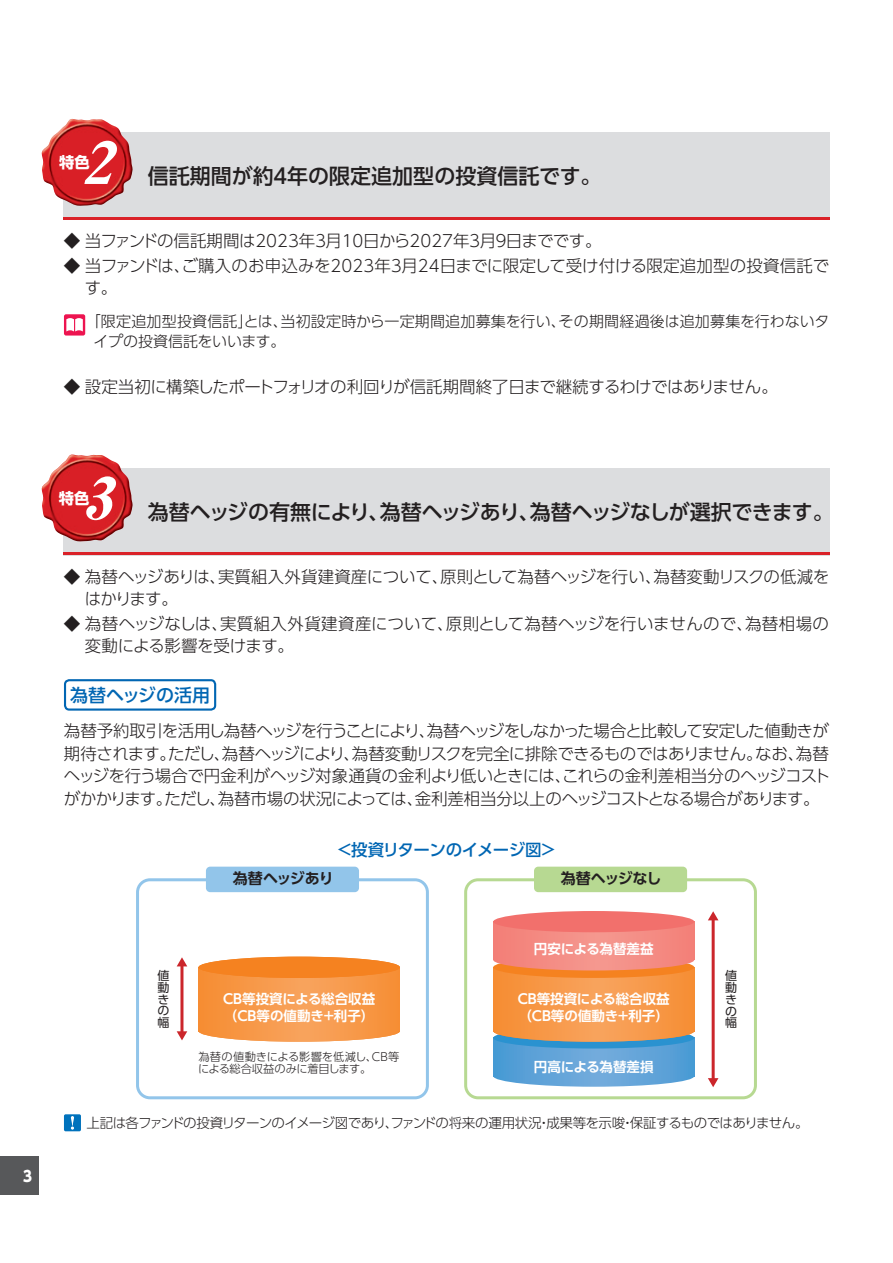
<style>
.page{position:relative;width:893px;height:1263px;background:#fff}
.page>*{position:absolute;margin:0;border:0;box-sizing:border-box;transform-origin:0 0}
.t1{font:italic 58.5px "Midashi Min Pr 5 MA31";color:#fff;scale:1.04 1}
.t2{font:500 21px "UD Shin Go Pro";letter-spacing:-.025em;color:#231f20}
.t3{font:500 21px "UD Shin Go Pro";color:#231f20}
.t4{font:500 18px "UD Shin Go Pro";color:#0166b3}
.t5{font:300 16.5px/22.5px "UD Shin Go Pro";letter-spacing:-.015em;color:#231f20}
.t6{font:300 16.5px "UD Shin Go Pro";letter-spacing:-.035em;color:#231f20}
.t7{font:300 16.5px/22.5px "UD Shin Go Pro";letter-spacing:.005em;color:#231f20}
.t8{font:500 16.5px "UD Shin Go Pro";letter-spacing:-.03em;color:#0166b3}
.t9{font:700 15.3px "UD Shin Go Pro";color:#fff}
.t10{font:300 15px/19.5px "UD Shin Go Pro";letter-spacing:.015em;color:#231f20}
.t11{font:700 15px "UD Shin Go Pro De";letter-spacing:-.04em;color:#231f20}
.t12{font:800 15px "UD Shin Go Pro";color:#fff;scale:.9 1}
.t13{font:700 13.5px/16.5px "UD Shin Go Pro De";color:#fff}
.t14{font:300 13.5px "UD Shin Go Pro";letter-spacing:-.05em;color:#231f20}
.t15{font:12px/11.7px "UD Shin Go Pro";color:#231f20;text-align:justify}
.t16{font:300 11.25px/12.8px "UD Shin Go Pro";color:#231f20}
</style>
<div class="page">
<div style="left:0;top:1157px;width:38px;height:38px;background:#57585a"></div>
<div style="left:63px;top:133px;width:766px;height:87px;background:#dcdddf"></div>
<hr style="left:63px;top:217px;width:766px;height:3px;background:#da2128">
<img style="left:41px;top:119px;width:92px;height:87px">
<div style="left:64px;top:314px;width:21px;height:22px;background:#ed1450;border-radius:2px"></div>
<svg style="left:66px;top:318px;width:17px;height:13px"></svg>
<div style="left:63px;top:468px;width:766px;height:87px;background:#dcdddf"></div>
<hr style="left:63px;top:552px;width:766px;height:3px;background:#da2128">
<img style="left:41px;top:454px;width:92px;height:88px">
<div style="left:64px;top:679px;width:152px;height:32px;border:2px solid #0166b3;border-radius:4px"></div>
<svg style="left:464px;top:878px;width:293px;height:221px"></svg>
<svg style="left:136px;top:878px;width:293px;height:221px"></svg>
<div style="left:206px;top:867px;width:153px;height:25px;background:#92c5ea;border-radius:4px"></div>
<div style="left:534px;top:867px;width:153px;height:25px;background:#b7d992;border-radius:4px"></div>
<hr style="left:180px;top:964px;width:3px;height:68px;background:#cb262b">
<svg style="left:177px;top:957px;width:10px;height:9px"></svg>
<svg style="left:177px;top:1031px;width:10px;height:9px"></svg>
<svg style="left:198px;top:1031px;width:202px;height:11px"></svg>
<svg style="left:198px;top:978px;width:202px;height:53px;background:#f79848"></svg>
<svg style="left:198px;top:957px;width:202px;height:21px;background:#f68e37"></svg>
<svg style="left:493px;top:1076px;width:201px;height:11px"></svg>
<svg style="left:493px;top:1048px;width:201px;height:28px;background:#5fa3d8"></svg>
<svg style="left:493px;top:1031px;width:201px;height:17px;background:#97988d"></svg>
<svg style="left:493px;top:970px;width:201px;height:61px;background:#f79848"></svg>
<div style="left:493px;top:957px;width:201px;height:21px;background:#f58220;border-radius:50%"></div>
<svg style="left:493px;top:960px;width:201px;height:10px"></svg>
<div style="left:493px;top:921px;width:201px;height:39px;background:linear-gradient(to right,#f48a82,#f48e86)"></div>
<svg style="left:493px;top:911px;width:201px;height:21px;background:#f3817d"></svg>
<hr style="left:712px;top:917px;width:3px;height:162px;background:#cb262b">
<svg style="left:708px;top:911px;width:10px;height:9px"></svg>
<svg style="left:708px;top:1078px;width:10px;height:9px"></svg>
<div style="left:64px;top:1114px;width:17px;height:17px;background:#0072bc;border-radius:2px"></div>
<svg style="left:71px;top:1116px;width:3px;height:14px"></svg>
<h1 class="t1" style="left:82px;top:117px;width:49px">2</h1>
<p class="t9" style="left:59px;top:150px;width:32px">特色</p>
<p class="t3" style="left:148px;top:159px;width:455px">信託期間が約４年の限定追加型の投資信託です。</p>
<p class="t6" style="left:64px;top:227px;width:539px">◆ 当ファンドの信託期間は2023年３月10日から2027年３月９日までです。</p>
<p class="t5" style="left:85px;top:254px;width:746px;text-indent:-21px">◆ 当ファンドは、ご購入のお申込みを2023年３月24日までに限定して受け付ける限定追加型の投資信託です。</p>
<p class="t10" style="left:94px;top:311px;width:737px;text-indent:-8px">「限定追加型投資信託」とは、当初設定時から一定期間追加募集を行い、その期間経過後は追加募集を行わないタイプの投資信託をいいます。</p>
<p class="t6" style="left:64px;top:373px;width:715px">◆ 設定当初に構築したポートフォリオの利回りが信託期間終了日まで継続するわけではありません。</p>
<p class="t12" style="left:23px;top:1163px;width:11px">3</p>
<h1 class="t1" style="left:82px;top:453px;width:49px">3</h1>
<p class="t9" style="left:59px;top:486px;width:32px">特色</p>
<p class="t2" style="left:148px;top:495px;width:687px">為替ヘッジの有無により、為替ヘッジあり、為替ヘッジなしが選択できます。</p>
<p class="t5" style="left:85px;top:564px;width:746px;text-indent:-21px">◆ 為替ヘッジありは、実質組入外貨建資産について、原則として為替ヘッジを行い、為替変動リスクの低減をはかります。</p>
<p class="t7" style="left:85px;top:612px;width:746px;text-indent:-21px">◆ 為替ヘッジなしは、実質組入外貨建資産について、原則として為替ヘッジを行いませんので、為替相場の変動による影響を受けます。</p>
<p class="t4" style="left:70px;top:680px;width:141px">為替ヘッジの活用</p>
<p class="t5" style="left:64px;top:719px;width:768px;text-align:justify">為替予約取引を活用し為替ヘッジを行うことにより、為替ヘッジをしなかった場合と比較して安定した値動きが期待されます。ただし、為替ヘッジにより、為替変動リスクを完全に排除できるものではありません。なお、為替ヘッジを行う場合で円金利がヘッジ対象通貨の金利より低いときには、これらの金利差相当分のヘッジコストがかかります。ただし、為替市場の状況によっては、金利差相当分以上のヘッジコストとなる場合があります。</p>
<p class="t8" style="left:336px;top:837px;width:222px">＜投資リターンのイメージ図＞</p>
<p class="t11" style="left:233px;top:866px;width:102px">為替ヘッジあり</p>
<p class="t11" style="left:561px;top:866px;width:102px">為替ヘッジなし</p>
<p class="t15" style="left:157px;top:969px;width:13px">値動きの幅</p>
<p class="t13" style="left:223px;top:990px;width:154px">CB等投資による総合収益（CB等の値動き＋利子）</p>
<p class="t16" style="left:198px;top:1050px;width:203px">為替の値動きによる影響を低減し、CB等による総合収益のみに着目します。</p>
<p class="t13" style="left:534px;top:940px;width:121px">円安による為替差益</p>
<p class="t13" style="left:518px;top:990px;width:154px">CB等投資による総合収益（CB等の値動き＋利子）</p>
<p class="t13" style="left:534px;top:1058px;width:121px">円高による為替差損</p>
<p class="t15" style="left:725px;top:969px;width:13px">値動きの幅</p>
<p class="t14" style="left:86px;top:1112px;width:724px">上記は各ファンドの投資リターンのイメージ図であり、ファンドの将来の運用状況・成果等を示唆・保証するものではありません。</p>
</div>
